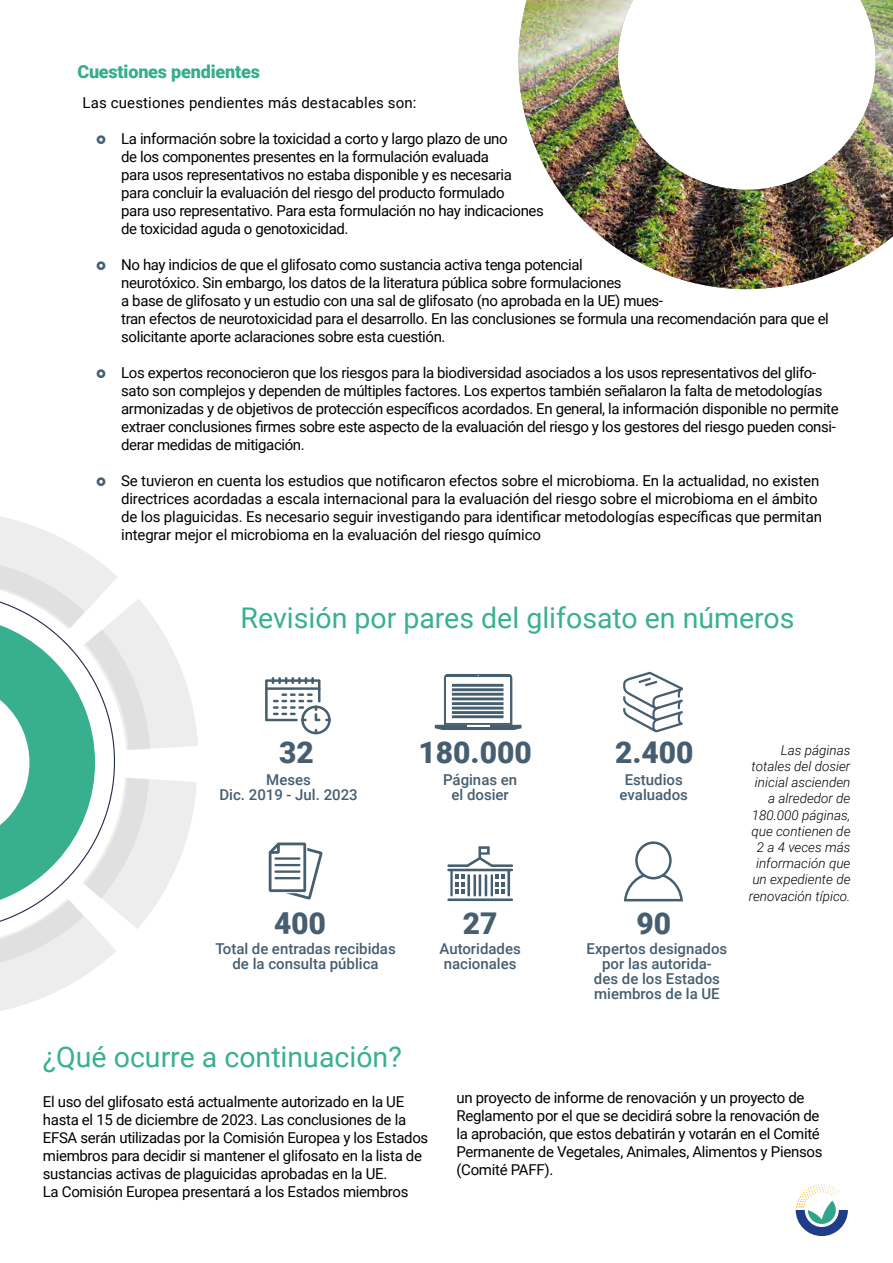
<style>
.page{position:relative;width:893px;height:1263px;background:#fff}
.page>*{position:absolute;margin:0;border:0;box-sizing:border-box;transform-origin:0 0}
.t1{font:900 30px "Roboto";color:#465e70}
.t2{font:28.5px "Roboto";color:#38b091}
.t3{font:900 18px "Roboto";letter-spacing:-.01em;color:#36ad8c}
.t4{font:15px/18px "Roboto";letter-spacing:-.025em;color:#000}
.t5{font:500 15px/15px "Roboto";color:#465e70;text-align:center}
.t6{font:15px "Roboto";letter-spacing:.01em;color:#000}
.t7{font:italic 300 13.5px/16.2px "Roboto";color:#000;text-align:right}
</style>
<div class="page">
<svg style="left:0;top:517px;width:198px;height:494px"></svg>
<img style="left:518px;top:0;width:375px;height:289px">
<svg style="left:269px;top:842px;width:54px;height:58px"></svg>
<hr style="left:274px;top:877px;width:26px;height:2px;background:#455e70">
<svg style="left:434px;top:674px;width:88px;height:56px"></svg>
<hr style="left:452px;top:684px;width:51px;height:3px;background:#455e70">
<hr style="left:452px;top:688px;width:51px;height:3px;background:#455e70">
<hr style="left:452px;top:693px;width:51px;height:3px;background:#455e70">
<hr style="left:452px;top:697px;width:51px;height:3px;background:#455e70">
<hr style="left:452px;top:702px;width:51px;height:3px;background:#455e70">
<hr style="left:452px;top:707px;width:51px;height:2px;background:#455e70">
<hr style="left:452px;top:711px;width:51px;height:3px;background:#455e70">
<hr style="left:452px;top:715px;width:51px;height:3px;background:#455e70">
<svg style="left:623px;top:671px;width:60px;height:61px"></svg>
<hr style="left:447px;top:898px;width:66px;height:3px;background:#455e70">
<svg style="left:447px;top:846px;width:66px;height:50px"></svg>
<svg style="left:624px;top:871px;width:59px;height:30px"></svg>
<div style="left:636px;top:843px;width:34px;height:35px;background:#fff;border-radius:50%"></div>
<div style="left:635px;top:841px;width:37px;height:38px;border:2px solid #455e70;border-radius:50%"></div>
<svg style="left:265px;top:677px;width:66px;height:57px"></svg>
<svg style="left:796px;top:1184px;width:52px;height:52px"></svg>
<p class="t3" style="left:77px;top:59px;width:184px">Cuestiones pendientes</p>
<p class="t6" style="left:83px;top:92px;width:335px">Las cuestiones pendientes más destacables son:</p>
<p class="t4" style="left:121px;top:129px;width:424px">La información sobre la toxicidad a corto y largo plazo de uno<br>de los componentes presentes en la formulación evaluada<br>para usos representativos no estaba disponible y es necesaria para concluir la evaluación del riesgo del producto formulado<br>para uso representativo. Para esta formulación no hay indicaciones de toxicidad aguda o genotoxicidad.</p>
<p class="t4" style="left:121px;top:255px;width:709px">No hay indicios de que el glifosato como sustancia activa tenga potencial<br>neurotóxico. Sin embargo, los datos de la literatura pública sobre formulaciones<br>a base de glifosato y un estudio con una sal de glifosato (no aprobada en la UE) mues-<br>tran efectos de neurotoxicidad para el desarrollo. En las conclusiones se formula una recomendación para que el solicitante aporte aclaraciones sobre esta cuestión.</p>
<p class="t4" style="left:121px;top:363px;width:719px">Los expertos reconocieron que los riesgos para la biodiversidad asociados a los usos representativos del glifo&shy;sato son complejos y dependen de múltiples factores. Los expertos también señalaron la falta de metodologías armonizadas y de objetivos de protección específicos acordados. En general, la información disponible no permite extraer conclusiones firmes sobre este aspecto de la evaluación del riesgo y los gestores del riesgo pueden consi&shy;derar medidas de mitigación.</p>
<p class="t4" style="left:121px;top:471px;width:702px">Se tuvieron en cuenta los estudios que notificaron efectos sobre el microbioma. En la actualidad, no existen directrices acordadas a escala internacional para la evaluación del riesgo sobre el microbioma en el ámbito de los plaguicidas. Es necesario seguir investigando para identificar metodologías específicas que permitan integrar mejor el microbioma en la evaluación del riesgo químico</p>
<h2 class="t2" style="left:241px;top:598px;width:555px">Revisión por pares del glifosato en números</h2>
<h1 class="t1" style="left:279px;top:732px;width:36px">32</h1>
<p class="t5" style="left:219px;top:772px;width:140px">Meses<br>Dic. 2019 - Jul. 2023</p>
<h1 class="t1" style="left:418px;top:732px;width:115px">180.000</h1>
<p class="t5" style="left:443px;top:772px;width:76px">Páginas en el dosier</p>
<p class="t5" style="left:215px;top:941px;width:182px">Total de entradas recibidas de la consulta pública</p>
<h1 class="t1" style="left:463px;top:902px;width:36px">27</h1>
<p class="t5" style="left:439px;top:941px;width:83px;text-align:left">Autoridades nacionales</p>
<h1 class="t1" style="left:615px;top:732px;width:80px">2.400</h1>
<p class="t5" style="left:620px;top:772px;width:70px">Estudios evaluados</p>
<h1 class="t1" style="left:636px;top:902px;width:36px">90</h1>
<p class="t5" style="left:587px;top:941px;width:142px">Expertos designados por las autorida-<br>des de los Estados miembros de la UE</p>
<p class="t7" style="left:749px;top:741px;width:103px">Las páginas totales del dosier inicial ascienden a alrededor de<br>180.000 páginas, que contienen de<br>2 a 4 veces más información que un expediente de renovación típico.</p>
<h2 class="t2" style="left:43px;top:1037px;width:360px">¿Qué ocurre a continuación?</h2>
<p class="t4" style="left:43px;top:1092px;width:387px">El uso del glifosato está actualmente autorizado en la UE hasta el 15 de diciembre de 2023. Las conclusiones de la EFSA serán utilizadas por la Comisión Europea y los Estados miembros para decidir si mantener el glifosato en la lista de sustancias activas de plaguicidas aprobadas en la UE.<br>La Comisión Europea presentará a los Estados miembros</p>
<p class="t4" style="left:456px;top:1088px;width:367px">un proyecto de informe de renovación y un proyecto de Reglamento por el que se decidirá sobre la renovación de la aprobación, que estos debatirán y votarán en el Comité Permanente de Vegetales, Animales, Alimentos y Piensos (Comité PAFF).</p>
</div>
